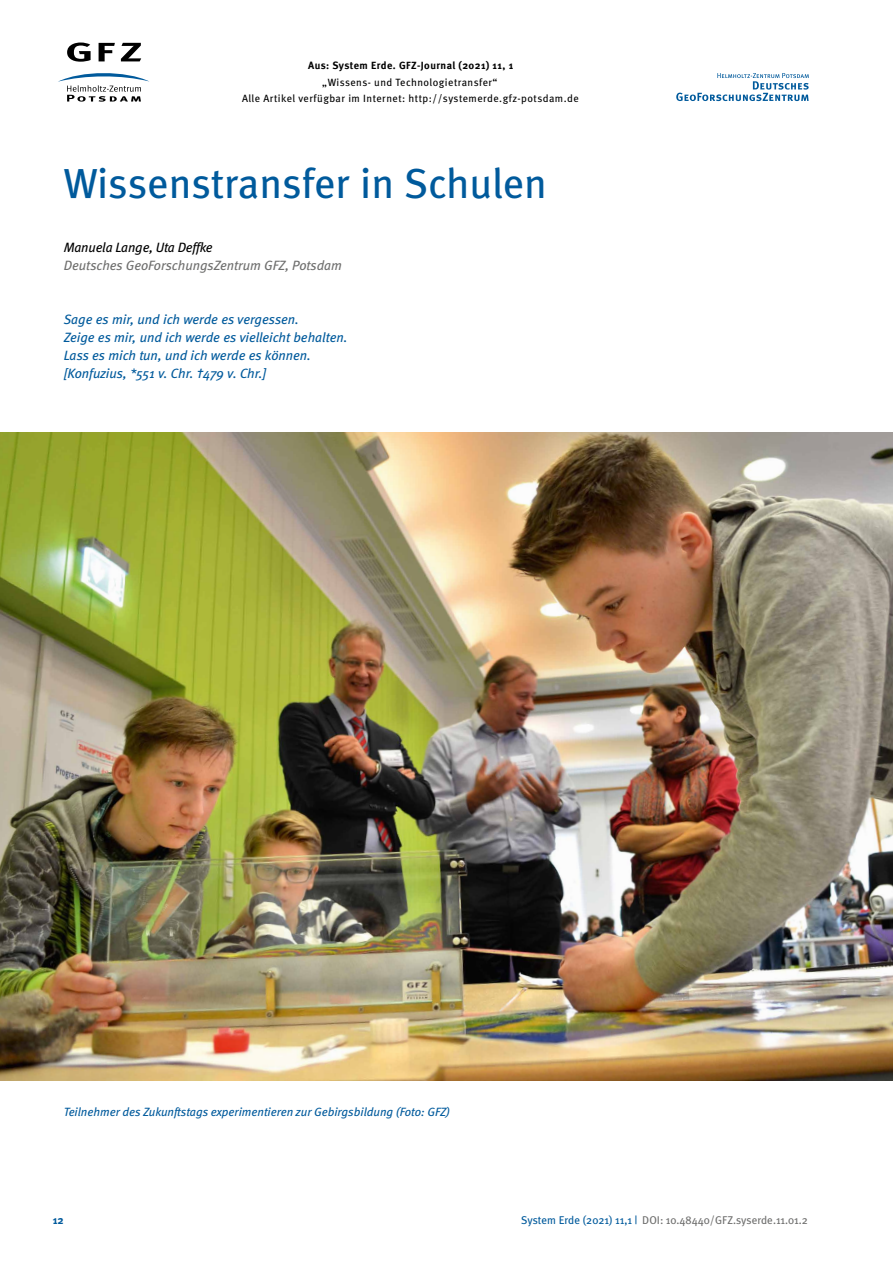
<style>
.page{position:relative;width:893px;height:1263px;background:#fff}
.page>*{position:absolute;margin:0;border:0;box-sizing:border-box;transform-origin:0 0}
.t1{font:42px "Meta";letter-spacing:-.005em;color:#005a9c}
.t2{font:italic 13.5px/18px "Meta";color:#005a9c}
.t3{font:italic 13.5px "Meta";color:#6f6f6e}
.t4{font:italic 13.5px "Meta";letter-spacing:-.01em;color:#000}
.t5{font:italic 12px "Meta";color:#005a9c}
.t6{font:11.25px "Meta Plus";color:#6f6f6e}
.t7{font:700 11.25px "Meta";color:#005a9c}
.t8{font:10.5px/16.5px "Meta";letter-spacing:.045em;color:#000;text-align:center}
.t9{font:700 10.5px "Meta";letter-spacing:.045em;color:#000}
.s1{color:#005a9c}
</style>
<div class="page">
<img style="left:0;top:432px;width:893px;height:648px">
<svg style="left:67px;top:43px;width:24px;height:19px"></svg>
<svg style="left:99px;top:43px;width:16px;height:18px"></svg>
<svg style="left:121px;top:43px;width:20px;height:18px"></svg>
<svg style="left:58px;top:73px;width:91px;height:29px"></svg>
<svg style="left:676px;top:73px;width:133px;height:28px"></svg>
<p class="t9" style="left:308px;top:59px;width:207px">Aus: System Erde. GFZ-Journal (2021) 11, 1</p>
<p class="t8" style="left:242px;top:74px;width:338px">„Wissens- und Technologietransfer“<br>Alle Artikel verfügbar im Internet: http://systemerde.gfz-potsdam.de</p>
<h1 class="t1" style="left:64px;top:157px;width:485px">Wissenstransfer in Schulen</h1>
<p class="t4" style="left:64px;top:239px;width:150px">Manuela Lange, Uta Deffke</p>
<p class="t3" style="left:64px;top:257px;width:280px">Deutsches GeoForschungsZentrum GFZ, Potsdam</p>
<p class="t2" style="left:64px;top:310px;width:285px">Sage es mir, und ich werde es vergessen.<br>Zeige es mir, und ich werde es vielleicht behalten.<br>Lass es mich tun, und ich werde es können. [Konfuzius, *551 v. Chr. †479 v. Chr.]</p>
<p class="t5" style="left:64px;top:1104px;width:388px">Teilnehmer des Zukunftstags experimentieren zur Gebirgsbildung (Foto: GFZ)</p>
<p class="t7" style="left:53px;top:1213px;width:13px">12</p>
<p class="t6" style="left:521px;top:1214px;width:288px"><span class="s1">System Erde (2021) 11,1 |</span> DOI: 10.48440/GFZ.syserde.11.01.2</p>
</div>
